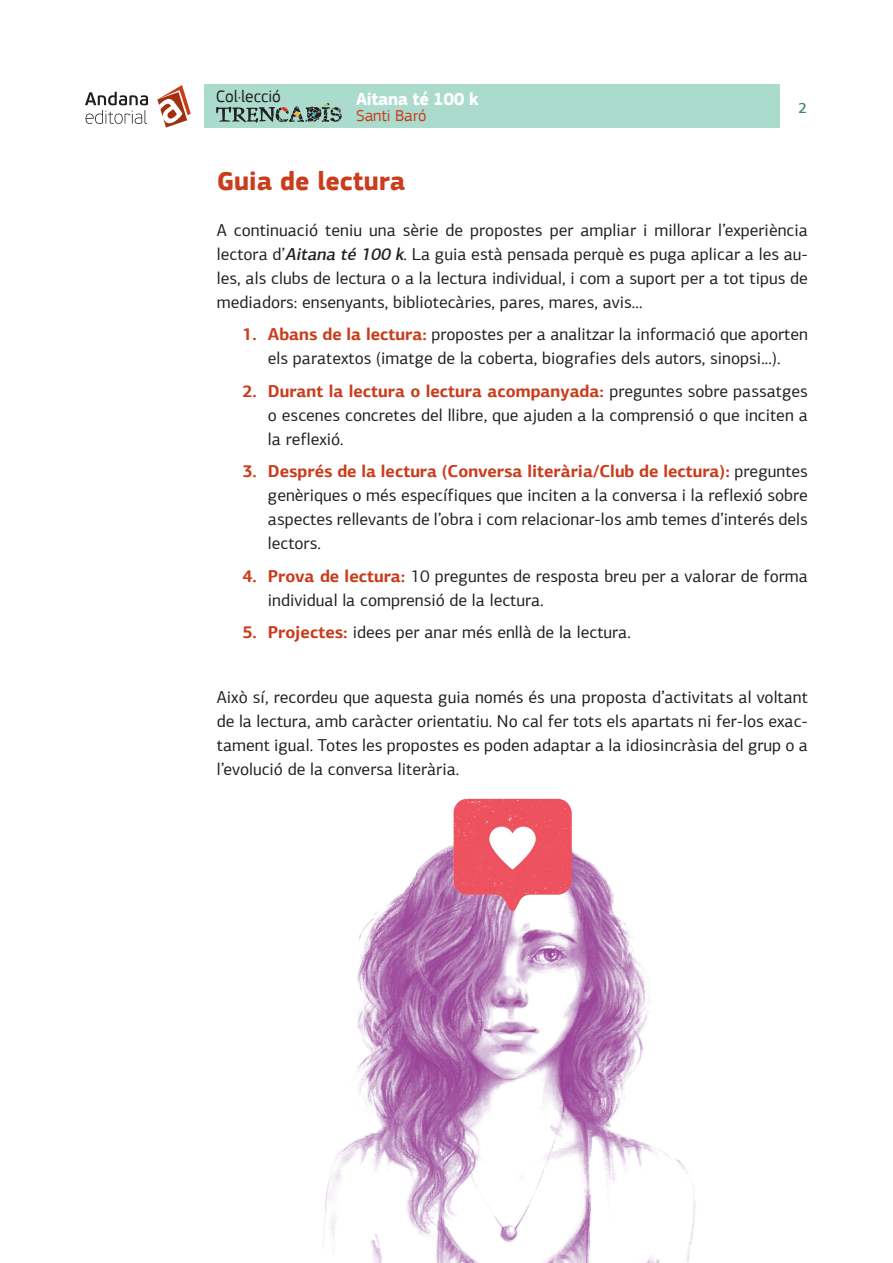
<style>
.page{position:relative;width:893px;height:1263px;background:#fff}
.page>*{position:absolute;margin:0;border:0;box-sizing:border-box;transform-origin:0 0}
.t1{font:700 27px "PF Square Sans Pro";color:#ca3c1b}
.t2{font:700 18px "PF Square Sans Pro";letter-spacing:-.025em;color:#fff}
.t3{font:17.25px/24px "PF Agora Sans Pro";color:#231f20;text-align:justify}
.t4{font:17.25px "PF Square Sans Pro";color:#231f20}
.t5{font:16.5px "PF Square Sans Pro";color:#ca3c1b}
.t6{font:500 15px "PF Agora Sans Pro";color:#3f856b}
.s1{font-weight:500;font-style:italic}
.s2{font-weight:700;color:#ca3c1b}
</style>
<div class="page">
<svg style="left:157px;top:85px;width:34px;height:43px"></svg>
<svg style="left:85px;top:92px;width:63px;height:32px"></svg>
<div style="left:204px;top:85px;width:576px;height:43px;background:#aadbcd"></div>
<svg style="left:216px;top:103px;width:126px;height:20px"></svg>
<img style="left:323px;top:845px;width:373px;height:418px">
<img style="left:453px;top:799px;width:119px;height:111px">
<p class="t4" style="left:216px;top:86px;width:67px">Col·lecció</p>
<p class="t2" style="left:356px;top:88px;width:124px">Aitana té 100 k</p>
<p class="t5" style="left:356px;top:106px;width:72px">Santi Baró</p>
<p class="t6" style="left:798px;top:99px;width:10px">2</p>
<h1 class="t1" style="left:217px;top:165px;width:190px">Guia de lectura</h1>
<p class="t3" style="left:217px;top:218px;width:593px">A continuació teniu una sèrie de propostes per ampliar i millorar l’experiència lectora d’<span class="s1">Aitana té 100 k</span>. La guia està pensada perquè es puga aplicar a les au&shy;les, als clubs de lectura o a la lectura individual, i com a suport per a tot tipus de mediadors: ensenyants, bibliotecàries, pares, mares, avis...</p>
<p class="t3" style="left:242px;top:322px;width:567px;text-align:center"><span class="s2">1. Abans de la lectura:</span> propostes per a analitzar la informació que aporten els paratextos (imatge de la coberta, biografies dels autors, sinopsi...).</p>
<p class="t3" style="left:268px;top:379px;width:542px;text-indent:-26px"><span class="s2">2. Durant la lectura o lectura acompanyada:</span> preguntes sobre passatges o escenes concretes del llibre, que ajuden a la comprensió o que inciten a la reflexió.</p>
<p class="t3" style="left:268px;top:459px;width:542px;text-indent:-26px"><span class="s2">3. Després de la lectura (Conversa literària/Club de lectura):</span> preguntes genèriques o més específiques que inciten a la conversa i la reflexió sobre aspectes rellevants de l’obra i com relacionar-los amb temes d’interés dels lectors.</p>
<p class="t3" style="left:268px;top:564px;width:542px;text-indent:-26px"><span class="s2">4. Prova de lectura:</span> 10 preguntes de resposta breu per a valorar de forma individual la comprensió de la lectura.</p>
<p class="t3" style="left:242px;top:620px;width:390px"><span class="s2">5. Projectes:</span> idees per anar més enllà de la lectura.</p>
<p class="t3" style="left:217px;top:685px;width:593px">Això sí, recordeu que aquesta guia només és una proposta d’activitats al voltant de la lectura, amb caràcter orientatiu. No cal fer tots els apartats ni fer-los exac&shy;tament igual. Totes les propostes es poden adaptar a la idiosincràsia del grup o a l’evolució de la conversa literària.</p>
</div>
